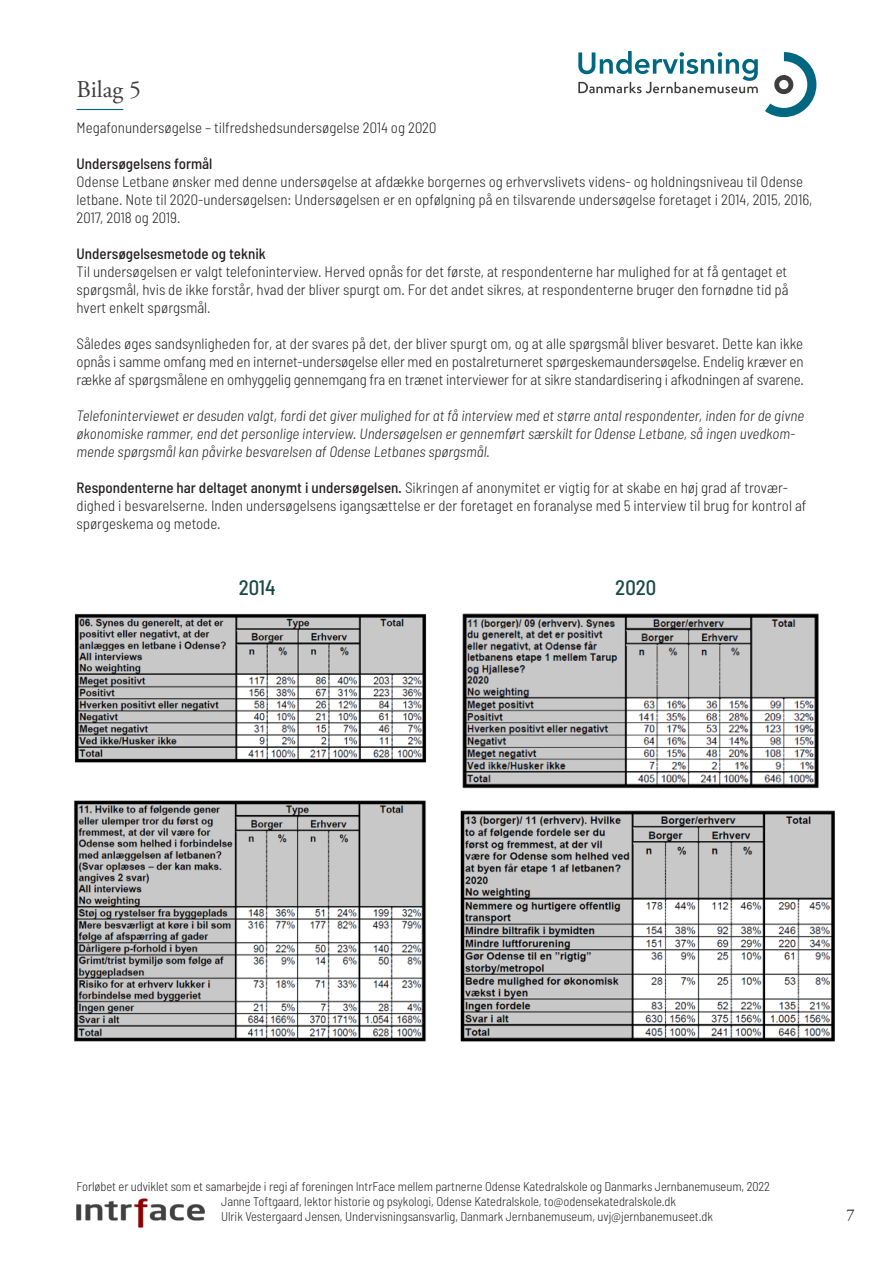
<style>
.page{position:relative;width:893px;height:1263px;background:#fff}
.page>*{position:absolute;margin:0;border:0;box-sizing:border-box;transform-origin:0 0}
.t1{font:24px "Adobe Garamond Pro";color:#3e3e3f}
.t2{font:500 semi-condensed 21px "Barlow";color:#194b44}
.t3{font:16.5px "Adobe Garamond Pro";color:#231f20}
.t4{font:300 semi-condensed 15px/18px "Barlow";color:#231f20}
.t5{font:italic 300 semi-condensed 15px/18px "Barlow";color:#231f20}
.t6{font:500 semi-condensed 15px "Barlow";color:#231f20}
.t7{font:300 semi-condensed 12.75px "Barlow";letter-spacing:-.005em;color:#231f20}
.s1{font-weight:500}
</style>
<div class="page">
<svg style="left:765px;top:52px;width:51px;height:65px"></svg>
<svg style="left:578px;top:51px;width:180px;height:42px"></svg>
<hr style="left:77px;top:109px;width:46px;height:1px;background:#006783">
<img style="left:74px;top:613px;width:353px;height:150px">
<img style="left:74px;top:800px;width:352px;height:242px">
<img style="left:462px;top:613px;width:357px;height:176px">
<img style="left:460px;top:810px;width:375px;height:232px">
<img style="left:77px;top:1198px;width:128px;height:30px">
<p class="t1" style="left:77px;top:75px;width:66px">Bilag 5</p>
<p class="t4" style="left:77px;top:118px;width:361px">Megafonundersøgelse – tilfredshedsundersøgelse 2014 og 2020</p>
<p class="t6" style="left:77px;top:154px;width:137px">Undersøgelsens formål</p>
<p class="t4" style="left:77px;top:172px;width:737px">Odense Letbane ønsker med denne undersøgelse at afdække borgernes og erhvervslivets videns- og holdningsniveau til Odense letbane. Note til 2020-undersøgelsen: Undersøgelsen er en opfølgning på en tilsvarende undersøgelse foretaget i 2014, 2015, 2016,<br>2017, 2018 og 2019.</p>
<p class="t6" style="left:77px;top:244px;width:191px">Undersøgelsesmetode og teknik</p>
<p class="t4" style="left:77px;top:262px;width:714px;text-align:justify">Til undersøgelsen er valgt telefoninterview. Herved opnås for det første, at respondenterne har mulighed for at få gentaget et spørgsmål, hvis de ikke forstår, hvad der bliver spurgt om. For det andet sikres, at respondenterne bruger den fornødne tid på hvert enkelt spørgsmål.</p>
<p class="t4" style="left:77px;top:334px;width:729px;text-align:justify">Således øges sandsynligheden for, at der svares på det, der bliver spurgt om, og at alle spørgsmål bliver besvaret. Dette kan ikke opnås i samme omfang med en internet-undersøgelse eller med en postalreturneret spørgeskemaundersøgelse. Endelig kræver en række af spørgsmålene en omhyggelig gennemgang fra en trænet interviewer for at sikre standardisering i afkodningen af svarene.</p>
<p class="t5" style="left:77px;top:406px;width:729px">Telefoninterviewet er desuden valgt, fordi det giver mulighed for at få interview med et større antal respondenter, inden for de givne økonomiske rammer, end det personlige interview. Undersøgelsen er gennemført særskilt for Odense Letbane, så ingen uvedkom&shy;mende spørgsmål kan påvirke besvarelsen af Odense Letbanes spørgsmål.</p>
<p class="t4" style="left:77px;top:478px;width:731px"><span class="s1">Respondenterne har deltaget anonymt i undersøgelsen.</span> Sikringen af anonymitet er vigtig for at skabe en høj grad af trovær&shy;dighed i besvarelserne. Inden undersøgelsens igangsættelse er der foretaget en foranalyse med 5 interview til brug for kontrol af spørgeskema og metode.</p>
<p class="t2" style="left:239px;top:574px;width:39px">2014</p>
<p class="t2" style="left:615px;top:574px;width:42px">2020</p>
<p class="t7" style="left:77px;top:1178px;width:695px">Forløbet er udviklet som et samarbejde i regi af foreningen IntrFace mellem partnerne Odense Katedralskole og Danmarks Jernbanemuseum, 2022</p>
<p class="t7" style="left:221px;top:1193px;width:456px">Janne Toftgaard, lektor historie og psykologi, Odense Katedralskole, to@odensekatedralskole.dk</p>
<p class="t7" style="left:221px;top:1208px;width:493px">Ulrik Vestergaard Jensen, Undervisningsansvarlig, Danmark Jernbanemuseum, uvj@jernbanemuseet.dk</p>
<p class="t3" style="left:846px;top:1204px;width:10px">7</p>
</div>
